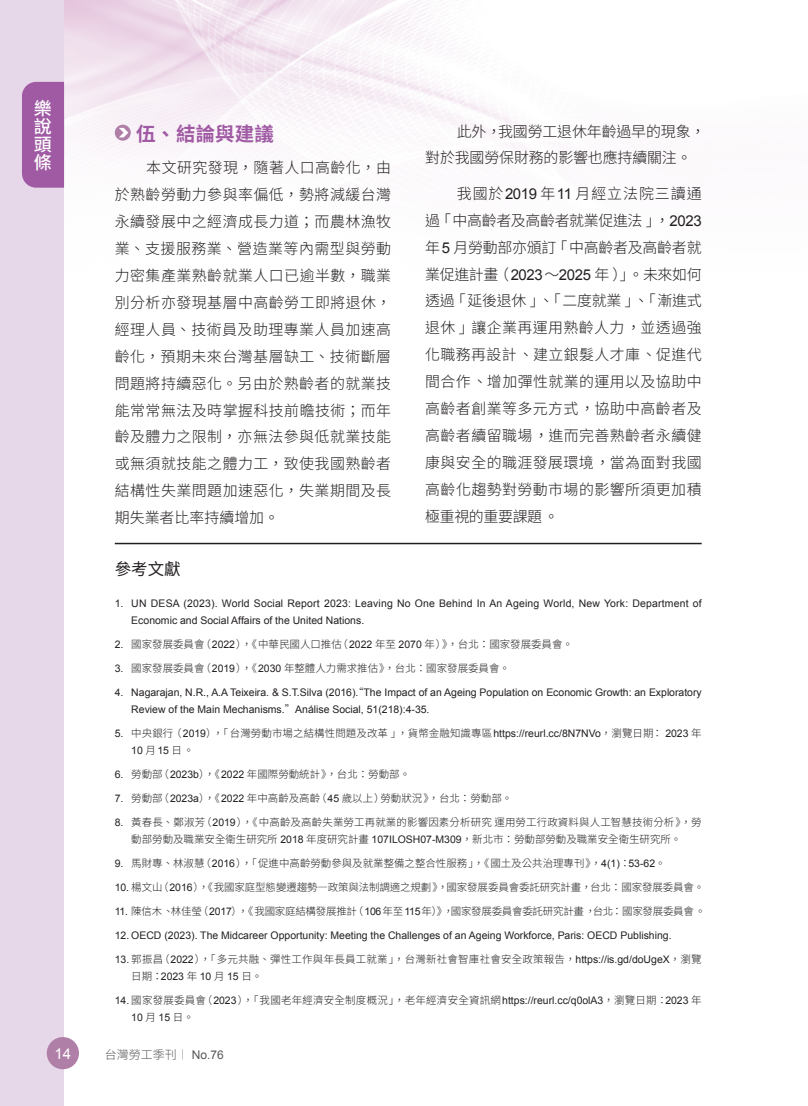
<style>
.page{position:relative;width:808px;height:1106px;background:#fff}
.page>*{position:absolute;margin:0;border:0;box-sizing:border-box;transform-origin:0 0}
.壹{font:700 19.5px "Noto Sans CJ Ktc";color:#a05aa4}
.t1{font:500 18px/18px "Noto Sans CJ Ktc";color:#fff;text-align:justify}
.參考文獻標題{font:16.5px "Noto Sans CJ Ktc";color:#231f20}
.N內文{font:300 15px/26.8px "Noto Sans CJ Ktc";letter-spacing:.03em;color:#231f20;text-align:justify}
.N內文-2{font:300 15px/26.8px "Noto Sans CJ Ktc";letter-spacing:-.01em;color:#231f20}
.t2{font:15px "Arial";color:#fff}
.t3{font:300 12px "Noto Sans CJ Ktc";color:#57585a}
.t4{font:300 10.5px/16.5px "Noto Sans CJ Ktc";color:#231f20}
.t5{font:10.5px/16.5px "Arial";color:#231f20}
.t6{font:300 10.5px/16.5px "Noto Sans CJ Ktc";letter-spacing:.025em;color:#231f20}
.t7{font:300 10.5px "Noto Sans CJ Ktc";letter-spacing:-.02em;color:#231f20}
.s1{font-family:"Arial";font-weight:400}
.s2{font-family:"Noto Sans CJ Ktc";font-weight:300}
.s3{font-family:"Adobe Ming Std"}
</style>
<div class="page">
<img style="left:64px;top:0;width:474px;height:188px">
<div style="left:0;top:0;width:64px;height:1106px;background:#e6d7e9"></div>
<div style="left:22px;top:82px;width:42px;height:106px;background:#a05aa4"></div>
<div style="left:47px;top:1037px;width:32px;height:32px;background:#b07fa7;border-radius:50%"></div>
<svg style="left:115px;top:125px;width:16px;height:16px"></svg>
<svg style="left:119px;top:128px;width:9px;height:9px"></svg>
<hr style="left:115px;top:543px;width:587px;height:1px;background:#231f20">
<h2 class="t1" style="left:34px;top:99px;width:19px">樂說頭條</h2>
<p class="壹" style="left:136px;top:122px;width:139px">伍、結論與建議</p>
<p class="N內文" style="left:115px;top:155px;width:278px;text-indent:32px">本文研究發現，隨著人口高齡化，由於熟齡勞動力參與率偏低，勢將減緩台灣永續發展中之經濟成長力道；而農林漁牧業、支援服務業、營造業等內需型與勞動力密集產業熟齡就業人口已逾半數，職業別分析亦發現基層中高齡勞工即將退休，經理人員、技術員及助理專業人員加速高齡化，預期未來台灣基層缺工、技術斷層問題將持續惡化。另由於熟齡者的就業技能常常無法及時掌握科技前瞻技術；而年齡及體力之限制，亦無法參與低就業技能或無須就技能之體力工，致使我國熟齡者結構性失業問題加速惡化，失業期間及長期失業者比率持續增加。</p>
<p class="N內文-2" style="left:425px;top:118px;width:282px;text-indent:32px">此外，我國勞工退休年齡過早的現象，對於我國勞保財務的影響也應持續關注。</p>
<p class="N內文" style="left:425px;top:180px;width:278px;text-indent:32px">我國於<span class="s1">2019</span> 年<span class="s1">11</span> 月經立法院三讀通過「中高齡者及高齡者就業促進法」，<span class="s1">2023</span>年<span class="s1">5</span> 月勞動部亦頒訂「中高齡者及高齡者就業促進計畫（<span class="s1">2023</span>～<span class="s1">2025</span> 年）」。未來如何透過「延後退休」、「二度就業」、「漸進式退休」讓企業再運用熟齡人力，並透過強化職務再設計、建立銀髮人才庫、促進代間合作、增加彈性就業的運用以及協助中高齡者創業等多元方式，協助中高齡者及高齡者續留職場，進而完善熟齡者永續健康與安全的職涯發展環境，當為面對我國高齡化趨勢對勞動市場的影響所須更加積極重視的重要課題。</p>
<p class="參考文獻標題" style="left:115px;top:559px;width:67px">參考文獻</p>
<p class="t5" style="left:131px;top:595px;width:572px;text-indent:-16px">1. UN DESA (2023). World Social Report 2023: Leaving No One Behind In An Ageing World, New York: Department of<br>Economic and Social Affairs of the United Nations.</p>
<p class="t4" style="left:115px;top:636px;width:460px"><span class="s1">2.</span> 國家發展委員會（<span class="s1">2022</span>），《中華民國人口推估（<span class="s1">2022</span> 年至 <span class="s1">2070</span> 年）》，台北：國家發展委員會。</p>
<p class="t4" style="left:115px;top:660px;width:397px"><span class="s1">3.</span> 國家發展委員會（<span class="s1">2019</span>），《<span class="s1">2030</span> 年整體人力需求推估》，台北：國家發展委員會。</p>
<p class="t5" style="left:131px;top:684px;width:572px;text-indent:-16px">4. Nagarajan, N.R., A.A Teixeira. &amp; S.T.Silva (2016).<span class="s2">“</span>The Impact of an Ageing Population on Economic Growth: an Exploratory<br>Review of the Main Mechanisms.<span class="s2">”</span>Análise Social, 51(218):4-35.</p>
<p class="t4" style="left:131px;top:725px;width:572px;text-indent:-16px"><span class="s1">5.</span> 中央銀行（<span class="s1">2019</span>），「台灣勞動市場之結構性問題及改革」，貨幣金融知識專區<span class="s1">https://reurl.cc/8N7NVo</span>，瀏覽日期： <span class="s1">2023</span> 年<br><span class="s1">10</span> 月<span class="s1">15</span> 日。</p>
<p class="t4" style="left:115px;top:766px;width:297px"><span class="s1">6.</span> 勞動部（<span class="s1">2023b</span>），《<span class="s1">2022</span> 年國際勞動統計》，台北：勞動部。</p>
<p class="t4" style="left:115px;top:790px;width:399px"><span class="s1">7.</span> 勞動部（<span class="s1">2023a</span>），《<span class="s1">2022</span> 年中高齡及高齡（<span class="s1">45</span> 歲以上）勞動狀況》，台北：勞動部。</p>
<p class="t4" style="left:115px;top:814px;width:588px;text-align:center"><span class="s1">8.</span> 黃春長、鄭淑芳（<span class="s1">2019</span>），《中高齡及高齡失業勞工再就業的影響因素分析研究 運用勞工行政資料與人工智慧技術分析》，勞動部勞動及職業安全衛生研究所 <span class="s1">2018</span> 年度研究計畫 <span class="s1">107ILOSH07-M309</span>，新北市：勞動部勞動及職業安全衛生研究所。</p>
<p class="t4" style="left:115px;top:855px;width:552px"><span class="s1">9.</span> 馬財專、林淑慧（<span class="s1">2016</span>），「促進中高齡勞動參與及就業整備之整合性服務」，《國土及公共治理專刊》，<span class="s1">4(1)</span>：<span class="s1">53-62</span>。</p>
<p class="t4" style="left:115px;top:879px;width:591px"><span class="s1">10.</span> 楊文山（<span class="s1">2016</span>），《我國家庭型態變遷趨勢―政策與法制調適之規劃》，國家發展委員會委託研究計畫，台北：國家發展委員會。</p>
<p class="t7" style="left:115px;top:905px;width:592px"><span class="s1">11.</span> 陳信木、林佳瑩（<span class="s1">2017</span>），《我國家庭結構發展推計（<span class="s1">106</span>年至<span class="s1">115</span>年）》，國家發展委員會委託研究計畫，台北：國家發展委員會。</p>
<p class="t5" style="left:115px;top:927px;width:558px">12. OECD (2023). The Midcareer Opportunity: Meeting the Challenges of an Ageing Workforce, Paris: OECD Publishing.</p>
<p class="t6" style="left:131px;top:951px;width:572px;text-indent:-16px"><span class="s1">13.</span> 郭振昌（<span class="s1">2022</span>），「多元共融、彈性工作與年長員工就業」，台灣新社會智庫社會安全政策報告，<span class="s1">https://is.gd/doUgeX</span>，瀏覽日期：<span class="s1">2023</span> 年 <span class="s1">10</span> 月 <span class="s1">15</span> 日。</p>
<p class="t6" style="left:131px;top:992px;width:572px;text-indent:-16px"><span class="s1">14.</span> 國家發展委員會（<span class="s1">2023</span>），「我國老年經濟安全制度概況」，老年經濟安全資訊網<span class="s1">https://reurl.cc/q0olA3</span>，瀏覽日期：<span class="s1">2023</span> 年<br><span class="s1">10</span> 月 <span class="s1">15</span> 日。</p>
<h3 class="t2" style="left:54px;top:1043px;width:18px">14</h3>
<p class="t3" style="left:105px;top:1047px;width:121px">台灣勞工季刊<span class="s3">｜</span> <span class="s1">No.76</span></p>
</div>
